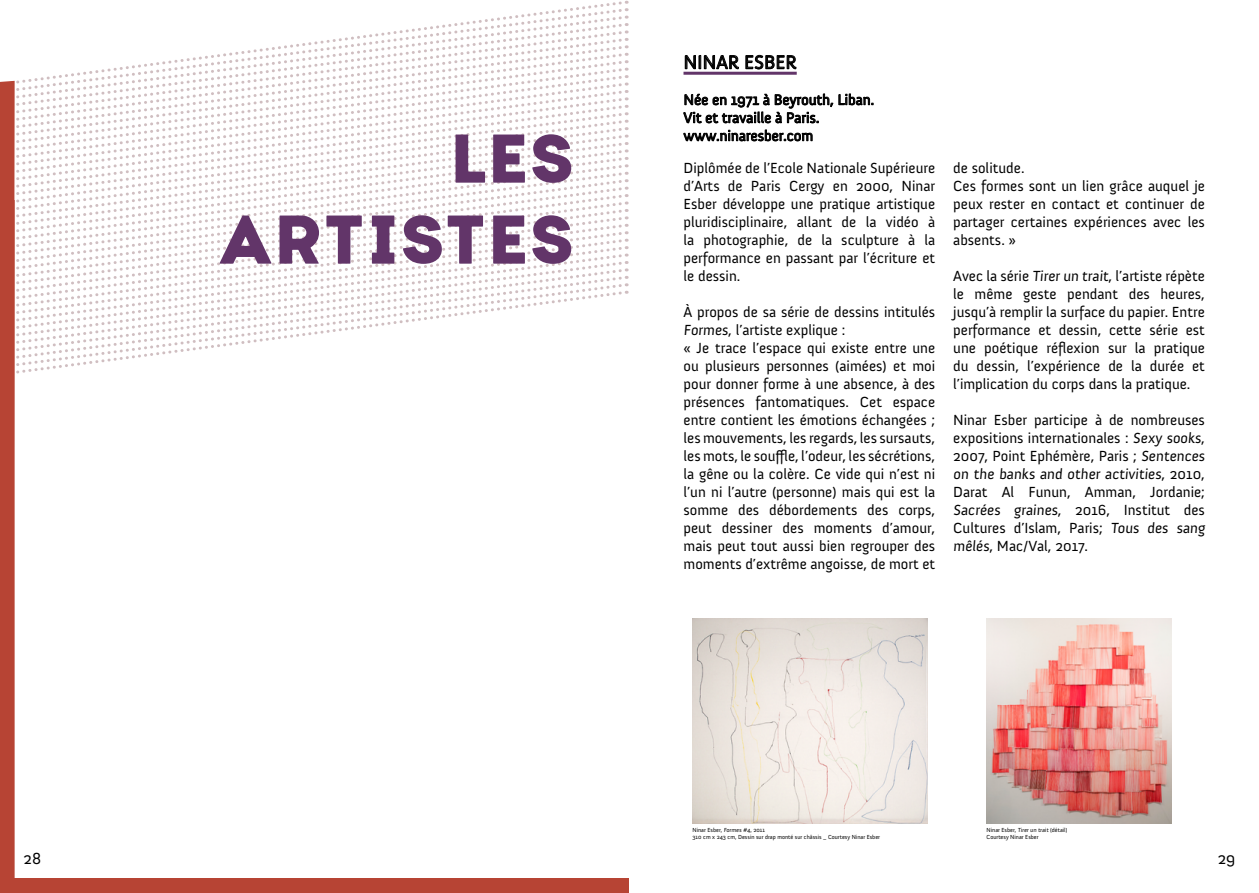
<style>
.page{position:relative;width:1259px;height:893px;background:#fff}
.page>*{position:absolute;margin:0;border:0;box-sizing:border-box;transform-origin:0 0}
.t1{font:800 67.5px/81px "Charlevoix Pro";letter-spacing:-.04em;color:#623569;text-align:right}
.t2{font:19.5px "Anivers";color:#000}
.t3{font:16.5px "Anivers";color:#000}
.t4{font:15px/18px "Anivers";color:#000;text-align:justify}
.t5{font:6px/7.2px "Anivers";color:#000}
</style>
<div class="page">
<div style="left:0;top:878px;width:629px;height:15px;background:#b74434"></div>
<svg style="left:352px;top:29px;width:270px;height:8px"></svg>
<svg style="left:302px;top:37px;width:320px;height:7px"></svg>
<svg style="left:241px;top:44px;width:381px;height:8px"></svg>
<svg style="left:187px;top:52px;width:435px;height:7px"></svg>
<svg style="left:126px;top:59px;width:496px;height:8px"></svg>
<svg style="left:71px;top:67px;width:551px;height:7px"></svg>
<svg style="left:13px;top:74px;width:609px;height:7px"></svg>
<svg style="left:16px;top:81px;width:606px;height:8px"></svg>
<svg style="left:16px;top:89px;width:606px;height:7px"></svg>
<svg style="left:16px;top:96px;width:606px;height:8px"></svg>
<svg style="left:16px;top:104px;width:606px;height:7px"></svg>
<svg style="left:16px;top:111px;width:606px;height:8px"></svg>
<svg style="left:16px;top:119px;width:606px;height:7px"></svg>
<svg style="left:16px;top:126px;width:606px;height:8px"></svg>
<svg style="left:16px;top:134px;width:606px;height:7px"></svg>
<svg style="left:16px;top:141px;width:606px;height:7px"></svg>
<svg style="left:16px;top:148px;width:606px;height:8px"></svg>
<svg style="left:16px;top:156px;width:606px;height:7px"></svg>
<svg style="left:16px;top:163px;width:606px;height:8px"></svg>
<svg style="left:16px;top:171px;width:606px;height:7px"></svg>
<svg style="left:16px;top:178px;width:606px;height:8px"></svg>
<svg style="left:16px;top:186px;width:606px;height:7px"></svg>
<svg style="left:16px;top:193px;width:606px;height:7px"></svg>
<svg style="left:16px;top:200px;width:606px;height:8px"></svg>
<svg style="left:16px;top:208px;width:606px;height:7px"></svg>
<svg style="left:16px;top:215px;width:606px;height:8px"></svg>
<svg style="left:16px;top:223px;width:606px;height:7px"></svg>
<svg style="left:16px;top:230px;width:606px;height:8px"></svg>
<svg style="left:16px;top:238px;width:606px;height:7px"></svg>
<svg style="left:16px;top:245px;width:606px;height:7px"></svg>
<svg style="left:16px;top:252px;width:606px;height:8px"></svg>
<svg style="left:16px;top:260px;width:606px;height:7px"></svg>
<svg style="left:16px;top:267px;width:606px;height:8px"></svg>
<svg style="left:16px;top:275px;width:606px;height:7px"></svg>
<svg style="left:16px;top:282px;width:606px;height:8px"></svg>
<svg style="left:16px;top:290px;width:606px;height:84px"></svg>
<svg style="left:626px;top:1px;width:1px;height:293px"></svg>
<div style="left:0;top:81px;width:15px;height:797px;background:#b74434"></div>
<hr style="left:683px;top:72px;width:113px;height:3px;background:#623569">
<svg style="left:684px;top:55px;width:55px;height:14px"></svg>
<svg style="left:745px;top:55px;width:51px;height:14px"></svg>
<svg style="left:683px;top:93px;width:190px;height:30px"></svg>
<svg style="left:683px;top:129px;width:129px;height:12px"></svg>
<img style="left:692px;top:618px;width:235px;height:205px">
<img style="left:986px;top:618px;width:185px;height:205px">
<h1 class="t1" style="left:215px;top:118px;width:362px">LES<br>ARTISTES</h1>
<h2 class="t2" style="left:683px;top:52px;width:115px">n inar esber</h2>
<p class="t4" style="left:683px;top:91px;width:192px;text-align:left">Née en 1971 à Beyrouth, Liban.<br>Vit et travaille à Paris. www.ninaresber.com</p>
<p class="t4" style="left:683px;top:159px;width:253px">Diplômée de l’Ecole Nationale Supérieure d’Arts de Paris Cergy en 2000, Ninar Esber développe une pratique artistique pluridisciplinaire, allant de la vidéo à la photographie, de la sculpture à la performance en passant par l’écriture et le dessin.</p>
<p class="t4" style="left:683px;top:303px;width:253px;text-align:left">À propos de sa série de dessins intitulés Formes, l’artiste explique :<br>« Je trace l’espace qui existe entre une ou plusieurs personnes (aimées) et moi pour donner forme à une absence, à des présences fantomatiques. Cet espace entre contient les émotions échangées ; les mouvements, les regards, les sursauts, les mots, le souffle, l’odeur, les sécrétions, la gêne ou la colère. Ce vide qui n’est ni l’un ni l’autre (personne) mais qui est la somme des débordements des corps, peut dessiner des moments d’amour, mais peut tout aussi bien regrouper des moments d’extrême angoisse, de mort et</p>
<p class="t4" style="left:953px;top:159px;width:253px;text-align:left">de solitude.<br>Ces formes sont un lien grâce auquel je peux rester en contact et continuer de partager certaines expériences avec les absents. »</p>
<p class="t4" style="left:953px;top:267px;width:253px">Avec la série Tirer un trait, l’artiste répète le même geste pendant des heures, jusqu’à remplir la surface du papier. Entre performance et dessin, cette série est une poétique réflexion sur la pratique du dessin, l’expérience de la durée et l’implication du corps dans la pratique.</p>
<p class="t4" style="left:953px;top:411px;width:255px">Ninar Esber participe à de nombreuses expositions internationales : Sexy sooks, 2007, Point Ephémère, Paris ; Sentences on the banks and other activities, 2010, Darat Al Funun, Amman, Jordanie; Sacrées graines, 2016, I nstitut des Cultures d’I slam, Paris; Tous des sang mêlés, Mac/Val, 2017.</p>
<p class="t5" style="left:692px;top:826px;width:189px">Ninar Esber, Formes #4, 2011<br>310 cm x 243 cm, Dessin sur drap monté sur châssis _ Courtesy Ninar Esber</p>
<p class="t5" style="left:986px;top:826px;width:82px">Ninar E sber, Tirer un trait (détail)<br>Courtesy Ninar Esber</p>
<p class="t3" style="left:24px;top:850px;width:19px">28</p>
<p class="t3" style="left:1217px;top:850px;width:19px">29</p>
</div>
